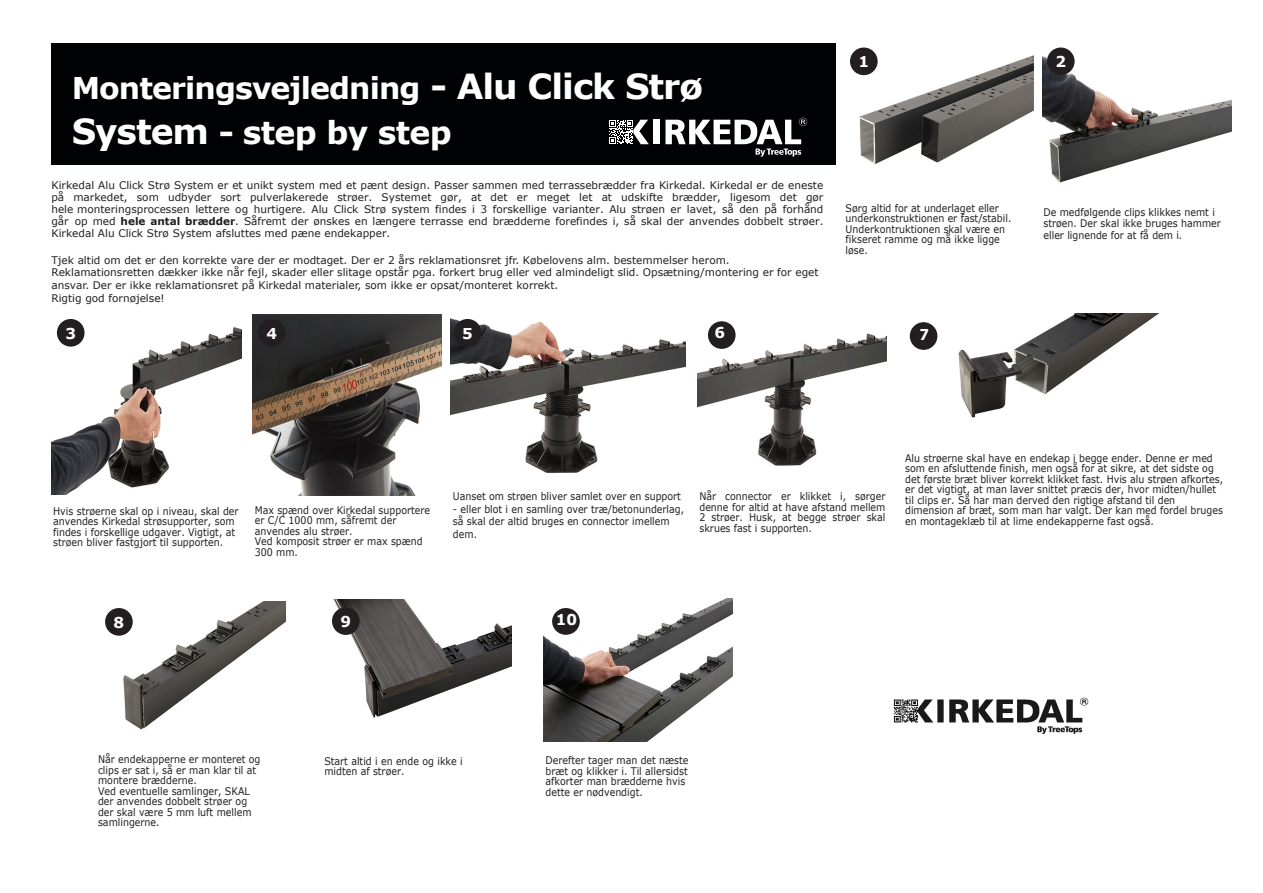
<style>
.page{position:relative;width:1263px;height:893px;background:#fff}
.page>*{position:absolute;margin:0;border:0;box-sizing:border-box;transform-origin:0 0}
.t1{font:700 31.5px "Verdana";letter-spacing:-.02em;color:#fff}
.t2{font:700 30px "Verdana";letter-spacing:-.03em;color:#fff}
.t3{font:700 15px "Verdana";color:#fff}
.t4{font:700 15px "Verdana";color:#fff;scale:.9 1}
.t5{font:10.5px/10.5px "Verdana";color:#231f20;scale:.9 1}
.t6{font:10.5px/12px "Verdana";color:#231f20;text-align:justify}
.t7{font:10.5px/11.4px "Verdana";color:#221e1f;scale:.9 1}
.s1{font-size:34.5px}
.s2{font-weight:700}
</style>
<div class="page">
<div style="left:52px;top:43px;width:784px;height:121px;background:#010203"></div>
<img style="left:850px;top:47px;width:183px;height:118px">
<div style="left:850px;top:48px;width:28px;height:27px;background:#231f20;border-radius:50%"></div>
<img style="left:1042px;top:47px;width:190px;height:136px">
<div style="left:1047px;top:48px;width:27px;height:27px;background:#231f20;border-radius:50%"></div>
<img style="left:697px;top:321px;width:190px;height:145px">
<img style="left:450px;top:318px;width:235px;height:155px">
<div style="left:708px;top:321px;width:27px;height:28px;background:#231f20;border-radius:50%"></div>
<div style="left:454px;top:319px;width:27px;height:28px;background:#231f20;border-radius:50%"></div>
<img style="left:252px;top:315px;width:190px;height:180px">
<div style="left:258px;top:319px;width:27px;height:28px;background:#231f20;border-radius:50%"></div>
<img style="left:52px;top:319px;width:189px;height:175px">
<div style="left:57px;top:319px;width:28px;height:28px;background:#231f20;border-radius:50%"></div>
<img style="left:543px;top:598px;width:189px;height:144px">
<img style="left:332px;top:600px;width:179px;height:118px">
<img style="left:105px;top:601px;width:181px;height:129px">
<div style="left:332px;top:607px;width:28px;height:28px;background:#231f20;border-radius:50%"></div>
<div style="left:653px;top:120px;width:7px;height:24px;background:#fff"></div>
<svg style="left:609px;top:120px;width:40px;height:24px"></svg>
<svg style="left:665px;top:118px;width:142px;height:39px"></svg>
<div style="left:105px;top:608px;width:28px;height:28px;background:#231f20;border-radius:50%"></div>
<img style="left:909px;top:314px;width:249px;height:104px">
<div style="left:910px;top:322px;width:27px;height:28px;background:#231f20;border-radius:50%"></div>
<div style="left:552px;top:608px;width:28px;height:27px;background:#231f20;border-radius:50%"></div>
<img style="left:893px;top:697px;width:196px;height:38px">
<p class="t3" style="left:858px;top:51px;width:12px">1</p>
<p class="t3" style="left:1055px;top:51px;width:12px">2</p>
<p class="t2" style="left:72px;top:67px;width:633px">Monteringsvejledning <span class="s1">- Alu Click Strø</span></p>
<p class="t1" style="left:72px;top:110px;width:382px"><span class="s1">System</span> - step by step</p>
<p class="t6" style="left:51px;top:179px;width:773px">Kirkedal Alu Click Strø System er et unikt system med et pænt design. Passer sammen med terrassebrædder fra Kirkedal. Kirkedal er de eneste på markedet, som udbyder sort pulverlakerede strøer. Systemet gør, at det er meget let at udskifte brædder, ligesom det gør hele monteringsprocessen lettere og hurtigere. Alu Click Strø system findes i 3 forskellige varianter. Alu strøen er lavet, så den på forhånd går op med <span class="s2">hele antal brædder</span>. Såfremt der ønskes en længere terrasse end brædderne forefindes i, så skal der anvendes dobbelt strøer.<br>Kirkedal Alu Click Strø System afsluttes med pæne endekapper.</p>
<p class="t6" style="left:51px;top:253px;width:769px;line-height:12.6px;text-align:left">Tjek altid om det er den korrekte vare der er modtaget. Der er 2 års reklamationsret jfr. Købelovens alm. bestemmelser herom.<br>Reklamationsretten dækker ikke når fejl, skader eller slitage opstår pga. forkert brug eller ved almindeligt slid. Opsætning/montering er for eget ansvar. Der er ikke reklamationsret på Kirkedal materialer, som ikke er opsat/monteret korrekt.<br>Rigtig god fornøjelse!</p>
<p class="t5" style="left:846px;top:202px;width:186px">Sørg altid for at underlaget eller underkonstruktionen er fast/stabil.<br>Underkontruktionen skal være en fikseret ramme og må ikke ligge løse.</p>
<p class="t7" style="left:1043px;top:206px;width:199px">De medfølgende clips klikkes nemt i strøen. Der skal ikke bruges hammer eller lignende for at få dem i.</p>
<p class="t3" style="left:65px;top:322px;width:12px">3</p>
<p class="t3" style="left:266px;top:322px;width:12px">4</p>
<p class="t3" style="left:462px;top:322px;width:12px">5</p>
<p class="t3" style="left:714px;top:322px;width:12px">6</p>
<h3 class="t4" style="left:920px;top:324px;width:12px">7</h3>
<p class="t5" style="left:53px;top:506px;width:208px">Hvis strøerne skal op i niveau, skal der anvendes Kirkedal strøsupporter, som findes i forskellige udgaver. Vigtigt, at strøen bliver fastgjort til supporten.</p>
<p class="t5" style="left:255px;top:505px;width:196px">Max spænd over Kirkedal supportere er C/C 1000 mm, såfremt der anvendes alu strøer.<br>Ved komposit strøer er max spænd<br>300 mm.</p>
<p class="t3" style="left:114px;top:611px;width:12px">8</p>
<p class="t3" style="left:340px;top:611px;width:12px">9</p>
<p class="t5" style="left:453px;top:491px;width:255px">Uanset om strøen bliver samlet over en support</p>
<p class="t5" style="left:453px;top:503px;width:258px;line-height:12.6px">- eller blot i en samling over træ/betonunderlag, så skal der altid bruges en connector imellem dem.</p>
<p class="t5" style="left:699px;top:491px;width:208px;text-align:justify">Når connector er klikket i, sørger denne for altid at have afstand mellem 2 strøer. Husk, at begge strøer skal skrues fast i supporten.</p>
<p class="t5" style="left:905px;top:452px;width:355px">Alu strøerne skal have en endekap i begge ender. Denne er med som en afsluttende finish, men også for at sikre, at det sidste og det første bræt bliver korrekt klikket fast. Hvis alu strøen afkortes, er det vigtigt, at man laver snittet præcis der, hvor midten/hullet til clips er. Så har man derved den rigtige afstand til den dimension af bræt, som man har valgt. Der kan med fordel bruges en montageklæb til at lime endekapperne fast også.</p>
<h3 class="t3" style="left:556px;top:609px;width:23px">10</h3>
<p class="t5" style="left:98px;top:754px;width:182px">Når endekapperne er monteret og clips er sat i, så er man klar til at montere brædderne.<br>Ved eventuelle samlinger, SKAL der anvendes dobbelt strøer og der skal være 5 mm luft mellem samlingerne.</p>
<p class="t5" style="left:324px;top:756px;width:155px">Start altid i en ende og ikke i midten af strøer.</p>
<p class="t5" style="left:546px;top:755px;width:160px">Derefter tager man det næste bræt og klikker i. Til allersidst afkorter man brædderne hvis dette er nødvendigt.</p>
</div>
